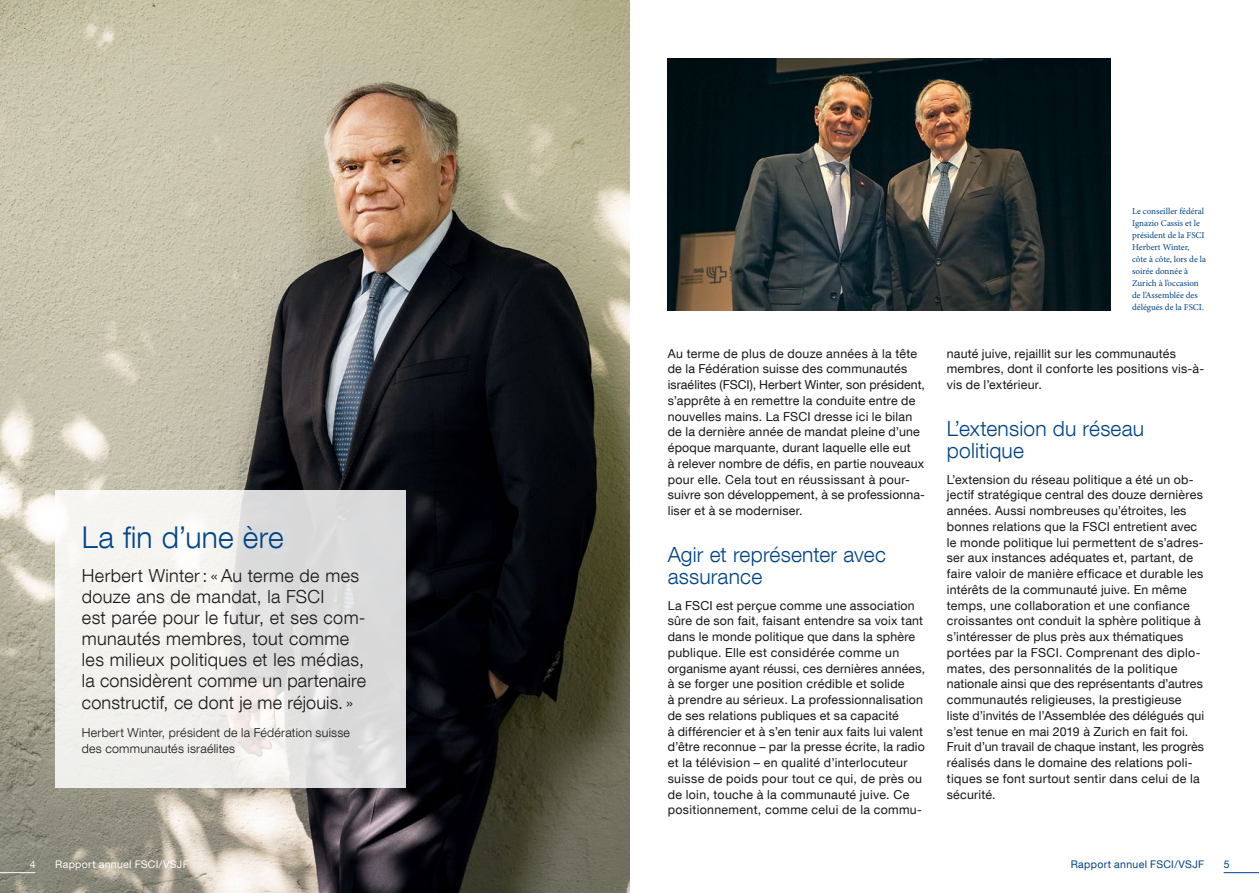
<style>
.page{position:relative;width:1259px;height:893px;background:#fff}
.page>*{position:absolute;margin:0;border:0;box-sizing:border-box;transform-origin:0 0}
.t1{font:300 30px "Helvetica Neue LT Com";letter-spacing:.01em;color:#004387}
.t2{font:300 21px/21.8px "Helvetica Neue LT Com";letter-spacing:.01em;color:#004387}
.t3{font:300 18px/21px "Helvetica Neue LT Com";letter-spacing:.015em;color:#181716}
.t4{font:12.3px/15.8px "Helvetica Neue LT Com";letter-spacing:.015em;color:#181716}
.t5{font:300 12.3px/15.8px "Helvetica Neue LT Com";letter-spacing:.02em;color:#181716}
.t6{font:10.5px "Helvetica Neue LT Com";letter-spacing:.03em;color:#fff}
.t7{font:10.5px "Helvetica Neue LT Com";letter-spacing:.03em;color:#004387}
.t8{font:9px/12px "Minion Pro";color:#004387}
</style>
<div class="page">
<img style="left:0;top:0;width:629px;height:893px">
<img style="left:667px;top:58px;width:443px;height:252px">
<svg style="left:55px;top:490px;width:350px;height:298px;fill:#efeeeb"></svg>
<hr style="left:1223px;top:872px;width:36px;height:1px;background:#004387">
<hr style="left:0;top:872px;width:35px;height:1px;background:#fff">
<h1 class="t1" style="left:82px;top:519px;width:203px">La fin d’une ère</h1>
<h3 class="t3" style="left:82px;top:565px;width:286px">Herbert Winter :« Au terme de mes douze ans de mandat, la FSCI<br>est parée pour le futur, et ses com&shy;munautés membres, tout comme les milieux politiques et les médias, la considèrent comme un partenaire constructif, ce dont je me réjouis.»</h3>
<p class="t5" style="left:82px;top:724px;width:270px">Herbert Winter, président de la Fédération suisse des communautés israélites</p>
<p class="t4" style="left:668px;top:345px;width:259px">Au terme de plus de douze années à la tête de la Fédération suisse des communautés israélites (FSCI), Herbert Winter, son président, s’apprête à en remettre la conduite entre de nouvelles mains. La FSCI dresse ici le bilan de la dernière année de mandat pleine d’une époque marquante, durant laquelle elle eut<br>à relever nombre de défis, en partie nouveaux pour elle. Cela tout en réussissant à pour&shy;suivre son développement, à se professionna&shy;liser et à se moderniser.</p>
<h2 class="t2" style="left:668px;top:543px;width:220px">Agir et représenter avec assurance</h2>
<p class="t4" style="left:668px;top:597px;width:259px">La FSCI est perçue comme une association sûre de son fait, faisant entendre sa voix tant dans le monde politique que dans la sphère publique. Elle est considérée comme un organisme ayant réussi, ces dernières années, à se forger une position crédible et solide<br>à prendre au sérieux. La professionnalisation de ses relations publiques et sa capacité<br>à différencier et à s’en tenir aux faits lui valent d’être reconnue – par la presse écrite, la radio et la télévision – en qualité d’interlocuteur suisse de poids pour tout ce qui, de près ou de loin, touche à la communauté juive. Ce positionnement, comme celui de la commu-</p>
<p class="t8" style="left:1132px;top:205px;width:75px">Le conseiller fédéral<br>Ignazio Cassis et le président de la FSCI<br>Herbert Winter, côte à côte, lors de la soirée donnée à<br>Zurich à l’occasion de l’Assemblée des délégués de la FSCI.</p>
<p class="t4" style="left:947px;top:345px;width:259px">nauté juive, rejaillit sur les communautés membres, dont il conforte les positions vis-à&shy;vis de l’extérieur.</p>
<h2 class="t2" style="left:947px;top:417px;width:199px">L’extension du réseau politique</h2>
<p class="t4" style="left:947px;top:471px;width:259px">L’extension du réseau politique a été un ob&shy;jectif stratégique central des douze dernières années. Aussi nombreuses qu’étroites, les bonnes relations que la FSCI entretient avec le monde politique lui permettent de s’adres&shy;ser aux instances adéquates et, partant, de faire valoir de manière efficace et durable les intérêts de la communauté juive. En même temps, une collaboration et une confiance croissantes ont conduit la sphère politique à s’intéresser de plus près aux thématiques portées par la FSCI. Comprenant des diplo&shy;mates, des personnalités de la politique nationale ainsi que des représentants d’autres communautés religieuses, la prestigieuse liste d’invités de l’Assemblée des délégués qui s’est tenue en mai 2019 à Zurich en fait foi.<br>Fruit d’un travail de chaque instant, les progrès réalisés dans le domaine des relations poli&shy;tiques se font surtout sentir dans celui de la sécurité.</p>
<p class="t6" style="left:30px;top:858px;width:7px">4</p>
<p class="t6" style="left:55px;top:858px;width:135px">Rapport annuel FSCI/VSJF</p>
<p class="t7" style="left:1070px;top:858px;width:135px">Rapport annuel FSCI/VSJF</p>
<p class="t7" style="left:1224px;top:858px;width:7px">5</p>
</div>
